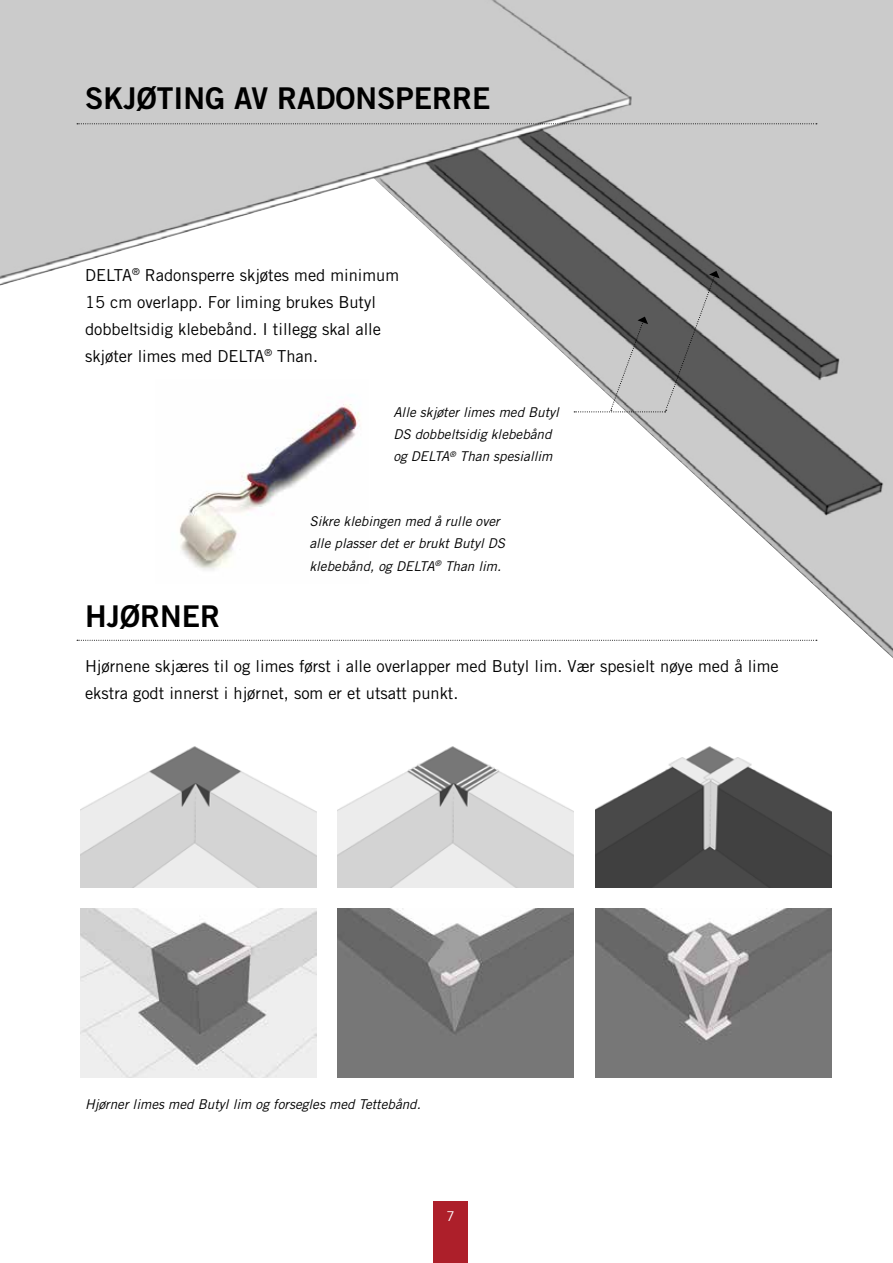
<style>
.page{position:relative;width:893px;height:1263px;background:#fff}
.page>*{position:absolute;margin:0;border:0;box-sizing:border-box;transform-origin:0 0}
.t1{font:30px "Trade Gothic Bold Two";color:#000}
.t2{font:16.5px/27px "Trade Gothic";color:#000}
.t3{font:italic 13.5px/22.2px "Trade Gothic";color:#000}
.t4{font:13.5px "Trade Gothic";color:#fff}
.s1{color:#fff}
</style>
<div class="page">
<img style="left:0;top:0;width:893px;height:658px">
<svg style="left:77px;top:640px;width:740px;height:1px"></svg>
<svg style="left:77px;top:123px;width:740px;height:1px"></svg>
<svg style="left:574px;top:271px;width:146px;height:141px;background:#949494"></svg>
<img style="left:156px;top:379px;width:212px;height:204px">
<img style="left:180px;top:408px;width:176px;height:153px">
<div style="left:434px;top:1202px;width:34px;height:61px;background:#ad1f2a"></div>
<img style="left:80px;top:746px;width:236px;height:141px">
<img style="left:80px;top:908px;width:236px;height:169px">
<img style="left:338px;top:746px;width:236px;height:141px">
<img style="left:338px;top:908px;width:236px;height:169px">
<img style="left:595px;top:746px;width:236px;height:141px">
<img style="left:595px;top:908px;width:236px;height:169px">
<h1 class="t1" style="left:85px;top:80px;width:407px">SKJØTING AV RADONSPERRE</h1>
<p class="t2" style="left:85px;top:261px;width:316px">DELTA<sup>®</sup> Radonsperre skjøtes med minimum 15 cm overlapp. For liming brukes Butyl dobbeltsidig klebebånd. I tillegg skal alle skjøter limes med DELTA<sup>®</sup> Than.</p>
<p class="t3" style="left:393px;top:401px;width:167px">Alle skjøter limes med Butyl<br>DS dobbeltsidig klebebånd og DELTA<sup>®</sup> Than spesiallim<span class="s1">.</span></p>
<p class="t3" style="left:309px;top:510px;width:197px">Sikre klebingen med å rulle over alle plasser det er brukt Butyl DS klebebånd, og DELTA<sup>®</sup> Than lim.</p>
<h1 class="t1" style="left:85px;top:598px;width:136px">HJØRNER</h1>
<p class="t2" style="left:85px;top:652px;width:695px">Hjørnene skjæres til og limes først i alle overlapper med Butyl lim. Vær spesielt nøye med å lime ekstra godt innerst i hjørnet, som er et utsatt punkt.</p>
<p class="t3" style="left:85px;top:1093px;width:337px">Hjørner limes med Butyl lim og forsegles med Tettebånd.</p>
<p class="t4" style="left:447px;top:1208px;width:10px">7</p>
</div>
